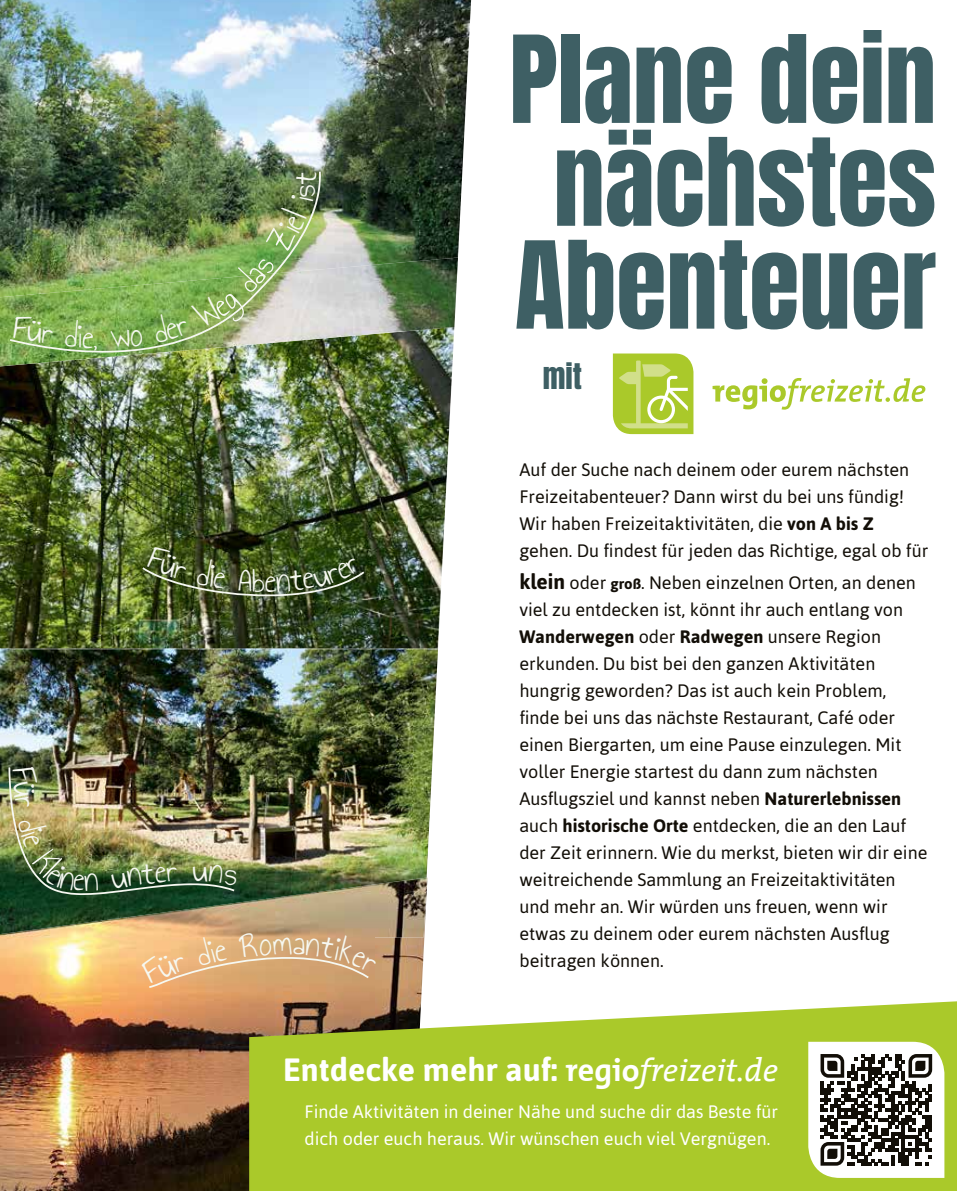
<style>
.page{position:relative;width:957px;height:1191px;background:#fff}
.page>*{position:absolute;margin:0;border:0;box-sizing:border-box;transform-origin:0 0}
.t1{font:102.9px/102.9px "Anton";color:#3e5f64;text-align:center}
.t2{font:700 32.25px "Asap";color:#fff}
.t3{font:30px "Anton";color:#3e5f64}
.t4{font:18px/27px "Asap";color:#120e07}
.t5{font:18px/27px "Asap";color:#fff}
.s1{font-weight:700}
.s2{font-weight:700;font-size:21px}
.s3{font-weight:700;font-size:15px}
.s4{font-family:"The Mix"}
.s5{font-family:"The Mix";font-weight:400;font-style:italic}
</style>
<div class="page">
<img style="left:407px;top:366px;width:46px;height:282px">
<img style="left:101px;top:366px;width:306px;height:282px">
<img style="left:0;top:366px;width:101px;height:282px">
<img style="left:0;top:648px;width:438px;height:237px">
<img style="left:374px;top:877px;width:53px;height:123px">
<img style="left:0;top:937px;width:374px;height:254px">
<img style="left:0;top:877px;width:426px;height:60px">
<img style="left:0;top:0;width:419px;height:257px">
<img style="left:419px;top:0;width:52px;height:257px">
<img style="left:0;top:257px;width:458px;height:109px">
<img style="left:10px;top:172px;width:311px;height:182px">
<svg style="left:249px;top:1000px;width:708px;height:191px;fill:#aac92a"></svg>
<svg style="left:808px;top:1041px;width:136px;height:136px"></svg>
<svg style="left:712px;top:378px;width:213px;height:31px"></svg>
<svg style="left:613px;top:353px;width:80px;height:81px"></svg>
<img style="left:142px;top:544px;width:222px;height:53px">
<img style="left:9px;top:767px;width:230px;height:128px">
<svg style="left:140px;top:932px;width:237px;height:56px"></svg>
<svg style="left:11px;top:313px;width:42px;height:31px"></svg>
<svg style="left:65px;top:319px;width:32px;height:32px"></svg>
<svg style="left:111px;top:329px;width:32px;height:19px"></svg>
<img style="left:151px;top:172px;width:165px;height:171px">
<h1 class="t1" style="left:509px;top:36px;width:428px">Plane dein nächstes<br>Abenteuer</h1>
<h3 class="t3" style="left:543px;top:361px;width:41px">mit</h3>
<p class="t4" style="left:519px;top:456px;width:410px">Auf der Suche nach deinem oder eurem nächsten Freizeitabenteuer? Dann wirst du bei uns fündig!<br>Wir haben Freizeitaktivitäten, die <span class="s1">von A bis Z </span>gehen. Du findest für jeden das Richtige, egal ob für</p>
<p class="t4" style="left:519px;top:569px;width:409px"><span class="s2">klein</span> oder <span class="s3">groß</span>. Neben einzelnen Orten, an denen viel zu entdecken ist, könnt ihr auch entlang von <span class="s1">Wanderwegen</span> oder <span class="s1">Radwegen</span> unsere Region erkunden. Du bist bei den ganzen Aktivitäten hungrig geworden? Das ist auch kein Problem, finde bei uns das nächste Restaurant, Café oder einen Biergarten, um eine Pause einzulegen. Mit voller Energie startest du dann zum nächsten Ausflugsziel und kannst neben <span class="s1">Naturerlebnissen </span>auch <span class="s1">historische Orte</span> entdecken, die an den Lauf der Zeit erinnern. Wie du merkst, bieten wir dir eine weitreichende Sammlung an Freizeitaktivitäten und mehr an. Wir würden uns freuen, wenn wir etwas zu deinem oder eurem nächsten Ausflug beitragen können.</p>
<h2 class="t2" style="left:283px;top:1050px;width:496px">Entdecke mehr auf: <span class="s4">regio</span><span class="s5">freizeit.de</span></h2>
<p class="t5" style="left:305px;top:1097px;width:475px">Finde Aktivitäten in deiner Nähe und suche dir das Beste für dich oder euch heraus. Wir wünschen euch viel Vergnügen.</p>
</div>
